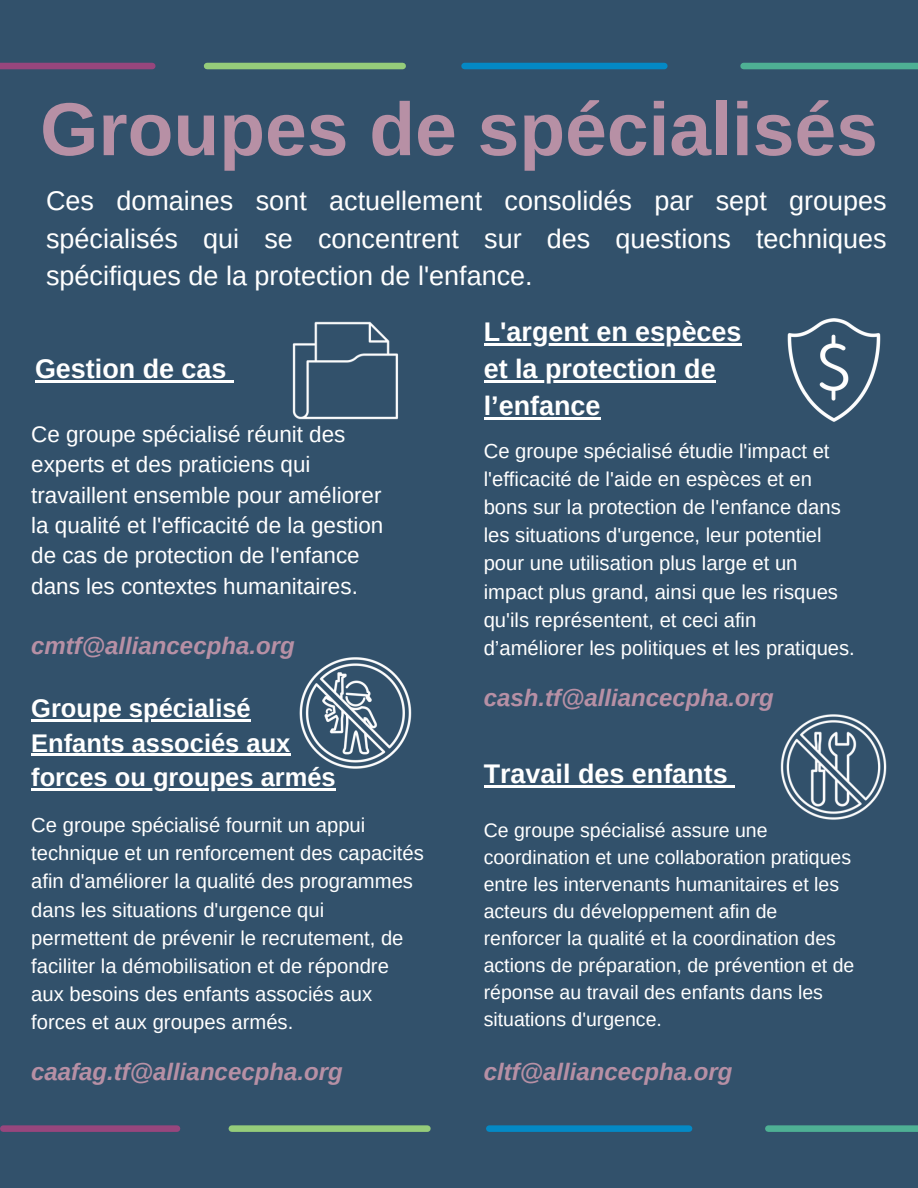
<style>
.page{position:relative;width:918px;height:1188px;background:#32516b}
.page>*{position:absolute;margin:0;border:0;box-sizing:border-box;transform-origin:0 0}
.t1{font:700 75px "Arimo";color:#b790a5}
.t2{font:27px/37.2px "Arimo";color:#fff;text-align:justify}
.t3{font:700 27px/37.2px "Arimo";color:#fff}
.t4{font:700 25.5px/34.8px "Arimo";color:#fff}
.t5{font:italic 700 24px "Arimo";color:#b790a5}
.t6{font:22.5px/30.3px "Arimo";color:#fff}
.t7{font:20.25px/28.2px "Arimo";color:#fff}
.t8{font:19.5px/27px "Arimo";color:#fff}
</style>
<div class="page">
<div style="left:3px;top:1125px;width:174px;height:7px;background:#97467d"></div>
<div style="left:232px;top:1125px;width:195px;height:7px;background:#95cc7a"></div>
<div style="left:489px;top:1125px;width:200px;height:7px;background:#0489c5"></div>
<div style="left:768px;top:1125px;width:150px;height:7px;background:#4eb094"></div>
<div style="left:0;top:63px;width:152px;height:6px;background:#97467d"></div>
<div style="left:207px;top:63px;width:196px;height:6px;background:#95cc7a"></div>
<div style="left:465px;top:63px;width:199px;height:6px;background:#0489c5"></div>
<div style="left:744px;top:63px;width:174px;height:6px;background:#4eb094"></div>
<img style="left:282px;top:657px;width:130px;height:112px">
<img style="left:780px;top:714px;width:107px;height:106px">
<img style="left:292px;top:321px;width:106px;height:99px">
<img style="left:787px;top:318px;width:94px;height:104px">
<hr style="left:35px;top:381px;width:192px;height:2px;background:#fff">
<svg style="left:227px;top:381px;width:7px;height:2px"></svg>
<hr style="left:484px;top:785px;width:244px;height:2px;background:#fff">
<svg style="left:728px;top:785px;width:7px;height:2px"></svg>
<hr style="left:31px;top:719px;width:220px;height:2px;background:#fff">
<hr style="left:31px;top:754px;width:260px;height:2px;background:#fff">
<hr style="left:31px;top:789px;width:305px;height:2px;background:#fff">
<hr style="left:484px;top:343px;width:258px;height:3px;background:#fff">
<hr style="left:484px;top:381px;width:232px;height:2px;background:#fff">
<hr style="left:484px;top:418px;width:116px;height:2px;background:#fff">
<p class="t1" style="left:40px;top:87px;width:839px">Groupes de spécialisés</p>
<h2 class="t2" style="left:46px;top:182px;width:842px">Ces domaines sont actuellement consolidés par sept groupes spécialisés qui se concentrent sur des questions techniques spécifiques de la protection de l'enfance.</h2>
<p class="t3" style="left:484px;top:313px;width:259px">L'argent en espèces</p>
<p class="t3" style="left:484px;top:350px;width:233px">et la protection de l’enfance</p>
<h2 class="t7" style="left:484px;top:437px;width:373px">Ce groupe spécialisé étudie l'impact et l'efficacité de l'aide en espèces et en bons sur la protection de l'enfance dans les situations d'urgence, leur potentiel pour une utilisation plus large et un impact plus grand, ainsi que les risques qu'ils représentent, et ceci afin d’améliorer les politiques et les pratiques.</h2>
<p class="t5" style="left:484px;top:685px;width:292px">cash.tf@alliancecpha.org</p>
<p class="t3" style="left:35px;top:350px;width:193px">Gestion de cas</p>
<p class="t6" style="left:31px;top:419px;width:354px">Ce groupe spécialisé réunit des experts et des praticiens qui travaillent ensemble pour améliorer la qualité et l'efficacité de la gestion de cas de protection de l'enfance dans les contextes humanitaires.</p>
<h3 class="t5" style="left:31px;top:632px;width:265px">cmtf@alliancecpha.org</h3>
<h2 class="t4" style="left:31px;top:690px;width:261px">Groupe spécialisé<br>Enfants associés aux</h2>
<h5 class="t4" style="left:31px;top:760px;width:306px">forces ou groupes armés</h5>
<h4 class="t7" style="left:31px;top:811px;width:394px">Ce groupe spécialisé fournit un appui technique et un renforcement des capacités afin d'améliorer la qualité des programmes dans les situations d'urgence qui permettent de prévenir le recrutement, de faciliter la démobilisation et de répondre aux besoins des enfants associés aux forces et aux groupes armés.</h4>
<p class="t5" style="left:31px;top:1058px;width:313px">caafag.tf@alliancecpha.org</p>
<p class="t3" style="left:484px;top:755px;width:245px">Travail des enfants</p>
<h1 class="t8" style="left:484px;top:816px;width:372px">Ce groupe spécialisé assure une coordination et une collaboration pratiques entre les intervenants humanitaires et les acteurs du développement afin de renforcer la qualité et la coordination des actions de préparation, de prévention et de réponse au travail des enfants dans les situations d'urgence.</h1>
<p class="t5" style="left:484px;top:1058px;width:250px">cltf@alliancecpha.org</p>
</div>
